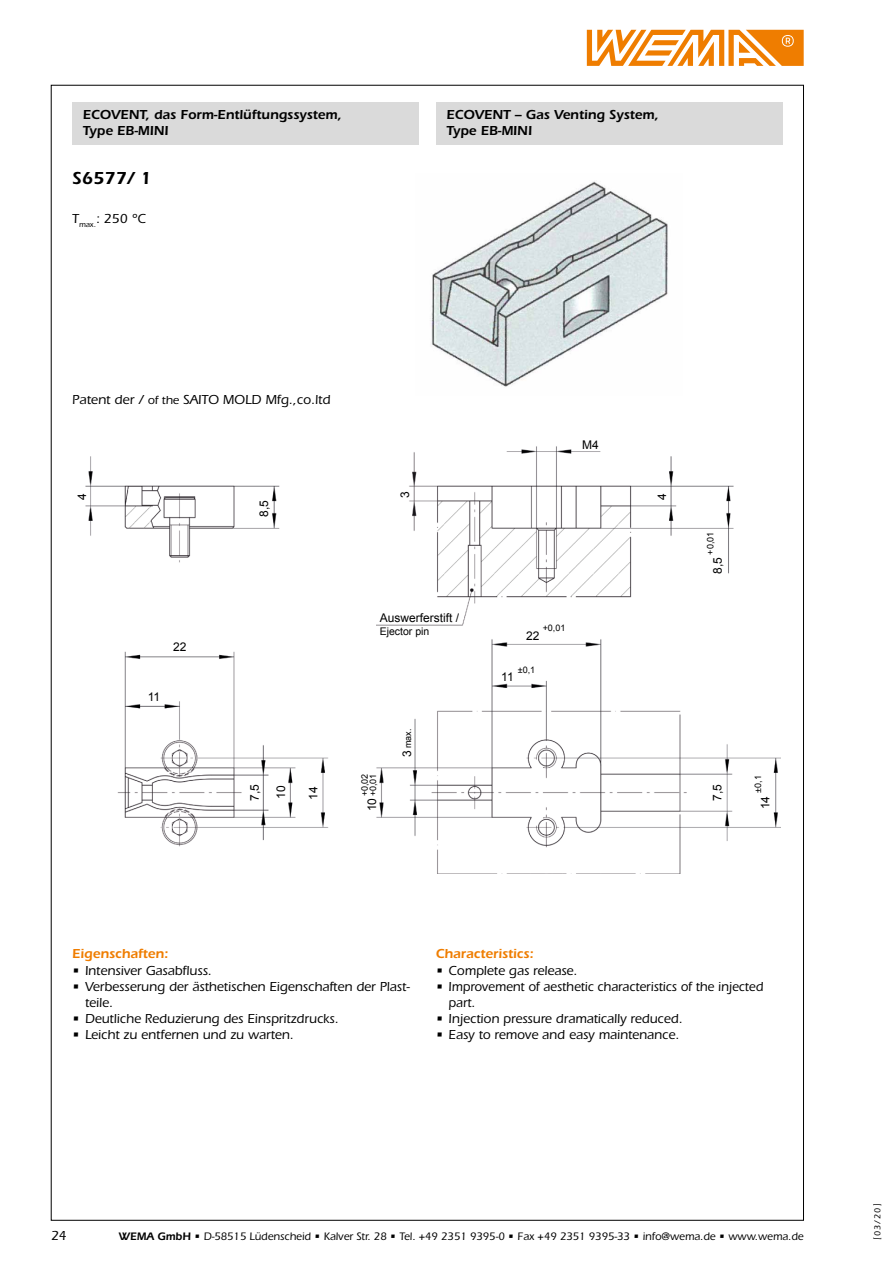
<style>
.page{position:relative;width:893px;height:1263px;background:#fff}
.page>*{position:absolute;margin:0;border:0;box-sizing:border-box;transform-origin:0 0}
.t1{font:600 18px "Itc Eras";color:#000}
.t2{font:500 13.5px/16.2px "Itc Eras";color:#000}
.t3{font:600 13.5px/16.2px "Itc Eras";color:#000}
.t4{font:600 13.5px "Itc Eras";color:#ef7d00}
.t5{font:12px/26.4px "Arial";color:#000}
.t6{font:500 11.25px "Itc Eras";color:#000}
.t7{font:10.5px "Arial";color:#000}
.t8{font:9px/8.4px "Arial";color:#000;text-align:right}
.t9{font:500 9px "Itc Eras";color:#000;scale:.95 1}
.s1{font-size:12px}
.s2{font-weight:600}
</style>
<div class="page">
<div style="left:72px;top:102px;width:347px;height:43px;background:#dadada"></div>
<div style="left:436px;top:102px;width:346px;height:43px;background:#dadada"></div>
<svg style="left:587px;top:30px;width:217px;height:36px"></svg>
<img style="left:85px;top:446px;width:695px;height:428px">
<img style="left:431px;top:181px;width:237px;height:206px">
<div style="left:341px;top:622px;width:35px;height:7px;background:#fff"></div>
<p class="t3" style="left:83px;top:106px;width:260px">ECOVENT, das Form-Entlüftungssystem,<br>Type EB-MINI</p>
<p class="t3" style="left:446px;top:106px;width:214px">ECOVENT – Gas Venting System,<br>Type EB-MINI</p>
<h1 class="t1" style="left:72px;top:167px;width:81px">S6577/ 1</h1>
<p class="t2" style="left:72px;top:210px;width:75px">T<sub>max.</sub>: 250 °C</p>
<p class="t2" style="left:72px;top:392px;width:260px">Patent der / <span class="s1">of the</span> SAITO MOLD Mfg.,co.ltd</p>
<p class="t5" style="left:69px;top:500px;width:8px;rotate:-90deg">4</p>
<p class="t5" style="left:392px;top:498px;width:8px;rotate:-90deg">3</p>
<p class="t5" style="left:251px;top:517px;width:18px;rotate:-90deg">8,5</p>
<p class="t5" style="left:173px;top:634px;width:15px">22</p>
<p class="t5" style="left:148px;top:684px;width:14px">11</p>
<p class="t5" style="left:241px;top:801px;width:18px;rotate:-90deg">7,5<br>10</p>
<p class="t5" style="left:300px;top:800px;width:15px;rotate:-90deg">14</p>
<p class="t5" style="left:380px;top:605px;width:81px">Auswerferstift /</p>
<p class="t7" style="left:380px;top:624px;width:51px">Ejector pin</p>
<p class="t8" style="left:361px;top:811px;width:39px;rotate:-90deg">+0,02<br><span class="s1">10</span> +0,01</p>
<p class="t8" style="left:404px;top:757px;width:30px;rotate:-90deg"><span class="s1">3</span> max.</p>
<p class="t5" style="left:582px;top:432px;width:18px">M4</p>
<p class="t8" style="left:543px;top:624px;width:24px">+0,01</p>
<p class="t5" style="left:526px;top:622px;width:15px">22</p>
<p class="t8" style="left:518px;top:666px;width:19px">±0,1</p>
<p class="t5" style="left:501px;top:664px;width:14px">11</p>
<p class="t5" style="left:649px;top:500px;width:8px;rotate:-90deg">4</p>
<p class="t8" style="left:706px;top:555px;width:24px;rotate:-90deg">+0,01</p>
<p class="t5" style="left:704px;top:574px;width:18px;rotate:-90deg">8,5</p>
<p class="t5" style="left:704px;top:801px;width:18px;rotate:-90deg">7,5</p>
<p class="t8" style="left:754px;top:793px;width:19px;rotate:-90deg">±0,1</p>
<p class="t5" style="left:752px;top:809px;width:15px;rotate:-90deg">14</p>
<p class="t4" style="left:72px;top:946px;width:98px">Eigenschaften:</p>
<p class="t2" style="left:72px;top:962px;width:141px">• Intensiver Gasabfluss.</p>
<p class="t2" style="left:85px;top:978px;width:326px;text-indent:-13px">• Verbesserung der ästhetischen Eigenschaften der Plast&shy;teile.</p>
<p class="t2" style="left:72px;top:1011px;width:268px">• Deutliche Reduzierung des Einspritzdrucks.</p>
<p class="t2" style="left:72px;top:1027px;width:223px">• Leicht zu entfernen und zu warten.</p>
<p class="t4" style="left:436px;top:946px;width:99px">Characteristics:</p>
<p class="t2" style="left:436px;top:962px;width:143px">• Complete gas release.</p>
<p class="t2" style="left:449px;top:978px;width:316px;text-indent:-13px">• Improvement of aesthetic characteristics of the injected part.</p>
<p class="t2" style="left:436px;top:1011px;width:248px">• Injection pressure dramatically reduced.</p>
<p class="t2" style="left:436px;top:1027px;width:245px">• Easy to remove and easy maintenance.</p>
<p class="t2" style="left:51px;top:1227px;width:17px">24</p>
<p class="t6" style="left:118px;top:1230px;width:687px"><span class="s2">WEMA GmbH</span> • D-58515 Lüdenscheid • Kalver Str. 28 • Tel. +49 2351 9395-0 • Fax +49 2351 9395-33 • info@wema.de • www.wema.de</p>
<p class="t9" style="left:872px;top:1240px;width:40px;rotate:-90deg">[03/20]</p>
</div>
